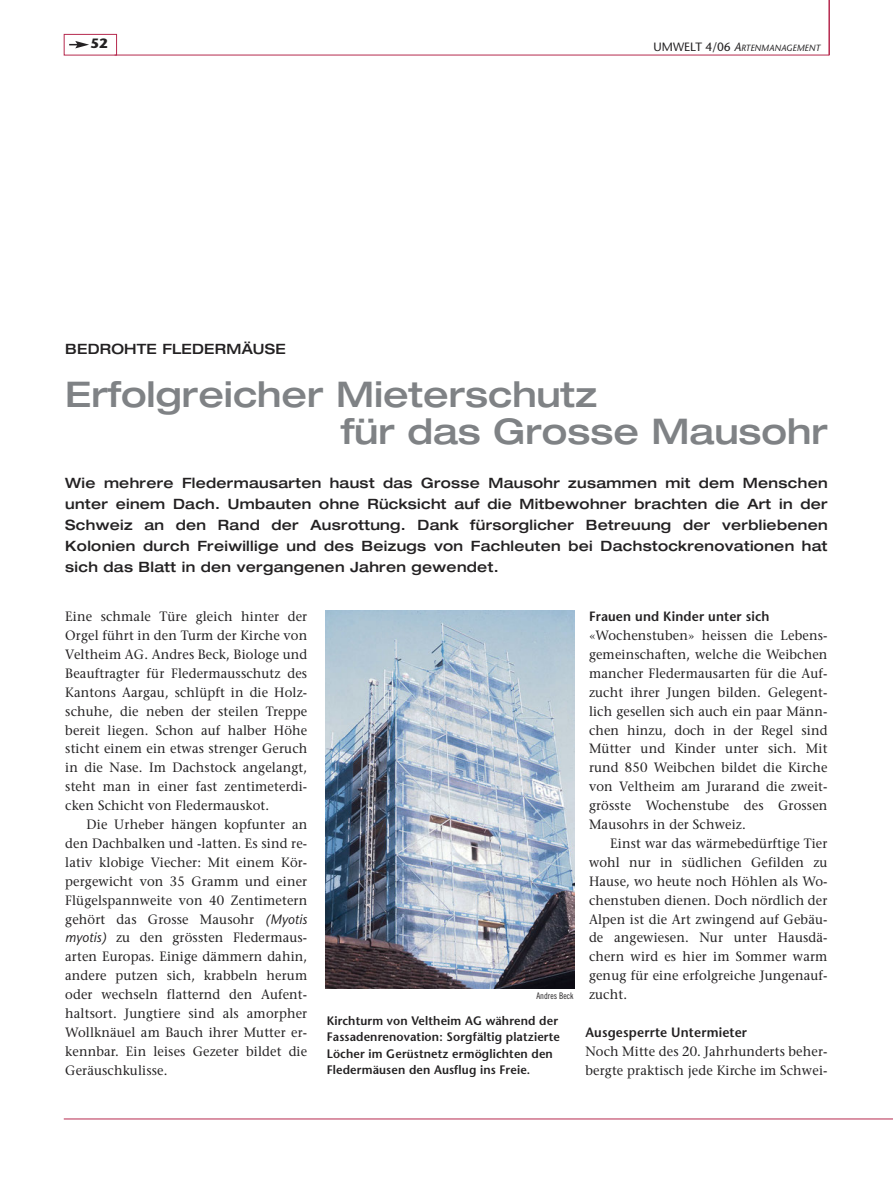
<style>
.page{position:relative;width:893px;height:1178px;background:#fff}
.page>*{position:absolute;margin:0;border:0;box-sizing:border-box;transform-origin:0 0}
.t1{font:500 expanded 35.4px/37.5px "Helvetica Neue";color:#7f8285}
.t2{font:500 expanded 14.25px/21px "Helvetica Neue";letter-spacing:.02em;color:#232122;text-align:justify}
.t3{font:13.5px/18.9px "Stone Serif";letter-spacing:.01em;color:#232122;text-align:justify;scale:.96 1}
.t4{font:600 13.5px "Stone Sans";letter-spacing:.01em;color:#232122;scale:.96 1}
.t5{font:700 13.5px "Stone Sans";color:#232122}
.t6{font:600 12.3px/16.5px "Stone Sans";letter-spacing:.01em;color:#232122;scale:.96 1}
.t7{font:italic 9px "Stone Sans";color:#232122}
.t8{font:9px "Trade Gothic Cond Eighteen";letter-spacing:.005em;color:#232122;scale:.96 1}
.s1{font-style:normal;font-size:12px}
.s2{font-size:12px}
.s3{font-family:"Stone Sans";font-style:italic}
</style>
<div class="page">
<div style="left:64px;top:34px;width:53px;height:21px;border:1px solid #b62a4e"></div>
<hr style="left:64px;top:1118px;width:829px;height:1px;background:#b62a4e">
<hr style="left:115px;top:55px;width:714px;height:1px;background:#b62a4e">
<hr style="left:828px;top:0;width:2px;height:55px;background:#b62a4e">
<svg style="left:69px;top:41px;width:20px;height:7px"></svg>
<img style="left:325px;top:610px;width:249px;height:379px">
<p class="t5" style="left:91px;top:38px;width:19px">52</p>
<p class="t7" style="left:654px;top:44px;width:168px"><span class="s1">UMWELT 4/06</span> <span class="s2">A</span>RTENMANAGEMENT</p>
<p class="t2" style="left:65px;top:339px;width:222px">BEDROHTE FLEDERMÄUSE</p>
<h1 class="t1" style="left:341px;top:379px;width:488px;text-indent:-276px">Erfolgreicher Mieterschutz<br>für das Grosse Mausohr</h1>
<p class="t2" style="left:65px;top:473px;width:764px">Wie mehrere Fledermausarten haust das Grosse Mausohr zusammen mit dem Menschen unter einem Dach. Umbauten ohne Rücksicht auf die Mitbewohner brachten die Art in der Schweiz an den Rand der Ausrottung. Dank fürsorglicher Betreuung der verbliebenen Kolonien durch Freiwillige und des Beizugs von Fachleuten bei Dachstockrenovationen hat sich das Blatt in den vergangenen Jahren gewendet.</p>
<p class="t3" style="left:65px;top:608px;width:254px">Eine schmale Türe gleich hinter der Orgel führt in den Turm der Kirche von Veltheim AG. Andres Beck, Biologe und Beauftragter für Fledermausschutz des Kantons Aargau, schlüpft in die Holz&shy;schuhe, die neben der steilen Treppe bereit liegen. Schon auf halber Höhe sticht einem ein etwas strenger Geruch in die Nase. Im Dachstock angelangt, steht man in einer fast zentimeterdi&shy;cken Schicht von Fledermauskot.</p>
<p class="t3" style="left:65px;top:816px;width:254px;text-indent:21px">Die Urheber hängen kopfunter an den Dachbalken und -latten. Es sind re&shy;lativ klobige Viecher: Mit einem Kör&shy;pergewicht von 35 Gramm und einer Flügelspannweite von 40 Zentimetern gehört das Grosse Mausohr <span class="s3">(Myotis myotis)</span> zu den grössten Fledermaus - arten Europas. Einige dämmern dahin, andere putzen sich, krabbeln herum oder wechseln flatternd den Aufent&shy;haltsort. Jungtiere sind als amorpher Wollknäuel am Bauch ihrer Mutter er&shy;kennbar. Ein leises Gezeter bildet die Geräuschkulisse.</p>
<p class="t8" style="left:536px;top:992px;width:40px">Andres Beck</p>
<p class="t6" style="left:327px;top:1013px;width:244px">Kirchturm von Veltheim AG während der Fassadenrenovation: Sorgfältig platzierte Löcher im Gerüstnetz ermöglichten den Fledermäusen den Ausflug ins Freie.</p>
<p class="t4" style="left:589px;top:611px;width:189px">Frauen und Kinder unter sich</p>
<p class="t3" style="left:589px;top:627px;width:250px">«Wochenstuben» heissen die Lebens&shy;gemeinschaften, welche die Weibchen mancher Fledermausarten für die Auf&shy;zucht ihrer Jungen bilden. Gelegent&shy;lich gesellen sich auch ein paar Männ&shy;chen hinzu, doch in der Regel sind Mütter und Kinder unter sich. Mit rund 850 Weibchen bildet die Kirche von Veltheim am Jurarand die zweit&shy;grösste Wochenstube des Grossen Mausohrs in der Schweiz.</p>
<p class="t3" style="left:589px;top:835px;width:250px;text-indent:21px">Einst war das wärmebedürftige Tier wohl nur in südlichen Gefilden zu Hause, wo heute noch Höhlen als Wo&shy;chenstuben dienen. Doch nördlich der Alpen ist die Art zwingend auf Gebäu&shy;de angewiesen. Nur unter Hausdä&shy;chern wird es hier im Sommer warm genug für eine erfolgreiche Jungenauf&shy;zucht.</p>
<p class="t4" style="left:585px;top:1027px;width:170px">Ausgesperrte Untermieter</p>
<p class="t3" style="left:585px;top:1043px;width:254px">Noch Mitte des 20. Jahrhunderts beher&shy;bergte praktisch jede Kirche im Schwei-</p>
</div>
